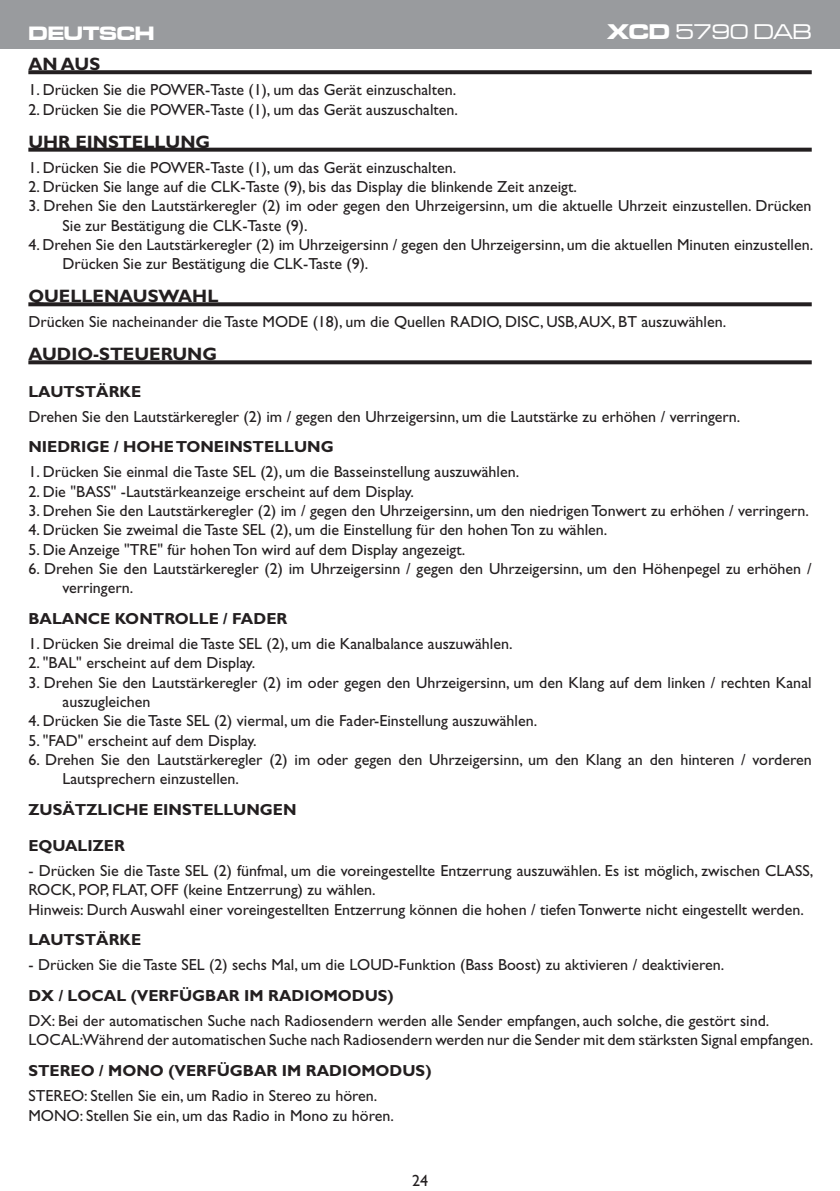
<style>
.page{position:relative;width:840px;height:1191px;background:#fff}
.page>*{position:absolute;margin:0;border:0;box-sizing:border-box;transform-origin:0 0}
.t1{font:22px "Microgramma D Medi Exte";color:#fff}
.t2{font:20px "Microgramma D Bold Exte";color:#fff}
.t3{font:700 18px "Gill Sans";color:#231f20}
.t4{font:16px/19.2px "Gill Sans";color:#231f20}
.t5{font:700 16px "Gill Sans";color:#231f20}
.t6{font:16px "Gill Sans";color:#231f20}
.s1{font-family:"Microgramma D Bold Exte"}
</style>
<div class="page">
<div style="left:0;top:0;width:839px;height:48px;background:#999b9e"></div>
<svg style="left:28px;top:70px;width:783px;height:4px;background:#2f2b2c"></svg>
<svg style="left:28px;top:148px;width:783px;height:4px;background:#353233"></svg>
<svg style="left:28px;top:302px;width:783px;height:4px;background:#343031"></svg>
<svg style="left:28px;top:360px;width:783px;height:4px;background:#353132"></svg>
<p class="t2" style="left:29px;top:20px;width:127px">DEUTSCH</p>
<h1 class="t1" style="left:607px;top:18px;width:206px"><span class="s1">XCD</span> 5790 DAB</h1>
<p class="t3" style="left:28px;top:53px;width:73px">AN AUS</p>
<p class="t4" style="left:28px;top:80px;width:429px">1. Drücken Sie die POWER-Taste (1), um das Gerät einzuschalten.</p>
<p class="t4" style="left:28px;top:100px;width:431px">2. Drücken Sie die POWER-Taste (1), um das Gerät auszuschalten.</p>
<p class="t3" style="left:28px;top:131px;width:183px">UHR EINSTELLUNG</p>
<p class="t4" style="left:28px;top:158px;width:429px">1. Drücken Sie die POWER-Taste (1), um das Gerät einzuschalten.</p>
<p class="t4" style="left:28px;top:177px;width:549px">2. Drücken Sie lange auf die CLK-Taste (9), bis das Display die blinkende Zeit anzeigt.</p>
<p class="t4" style="left:62px;top:196px;width:750px;text-indent:-34px">3. Drehen Sie den Lautstärkeregler (2) im oder gegen den Uhrzeigersinn, um die aktuelle Uhrzeit einzustellen. Drücken<br>Sie zur Bestätigung die CLK-Taste (9).</p>
<p class="t4" style="left:62px;top:235px;width:751px;text-indent:-34px">4. Drehen Sie den Lautstärkeregler (2) im Uhrzeigersinn / gegen den Uhrzeigersinn, um die aktuellen Minuten einzustellen.<br>Drücken Sie zur Bestätigung die CLK-Taste (9).</p>
<p class="t3" style="left:28px;top:285px;width:191px">QUELLENAUSWAHL</p>
<p class="t4" style="left:28px;top:312px;width:699px">Drücken Sie nacheinander die Taste MODE (18), um die Quellen RADIO, DISC, USB, AUX, BT auszuwählen.</p>
<p class="t3" style="left:28px;top:343px;width:190px">AUDIO-STEUERUNG</p>
<p class="t5" style="left:28px;top:382px;width:114px">LAUTSTÄRKE</p>
<p class="t4" style="left:28px;top:407px;width:713px">Drehen Sie den Lautstärkeregler (2) im / gegen den Uhrzeigersinn, um die Lautstärke zu erhöhen / verringern.</p>
<p class="t5" style="left:28px;top:437px;width:307px">NIEDRIGE / HOHE TONEINSTELLUNG</p>
<p class="t4" style="left:28px;top:462px;width:492px">1. Drücken Sie einmal die Taste SEL (2), um die Basseinstellung auszuwählen.</p>
<p class="t4" style="left:28px;top:481px;width:387px">2. Die "BASS" -Lautstärkeanzeige erscheint auf dem Display.</p>
<p class="t4" style="left:28px;top:501px;width:781px">3. Drehen Sie den Lautstärkeregler (2) im / gegen den Uhrzeigersinn, um den niedrigen Tonwert zu erhöhen / verringern.</p>
<p class="t4" style="left:28px;top:520px;width:580px">4. Drücken Sie zweimal die Taste SEL (2), um die Einstellung für den hohen Ton zu wählen.</p>
<p class="t4" style="left:28px;top:540px;width:438px">5. Die Anzeige "TRE" für hohen Ton wird auf dem Display angezeigt.</p>
<p class="t4" style="left:62px;top:559px;width:750px;text-indent:-34px">6. Drehen Sie den Lautstärkeregler (2) im Uhrzeigersinn / gegen den Uhrzeigersinn, um den Höhenpegel zu erhöhen / verringern.</p>
<p class="t5" style="left:28px;top:609px;width:260px">BALANCE KONTROLLE / FADER</p>
<p class="t4" style="left:28px;top:634px;width:485px">1. Drücken Sie dreimal die Taste SEL (2), um die Kanalbalance auszuwählen.</p>
<p class="t4" style="left:28px;top:653px;width:228px">2. "BAL" erscheint auf dem Display.</p>
<p class="t4" style="left:62px;top:673px;width:750px;text-indent:-34px">3. Drehen Sie den Lautstärkeregler (2) im oder gegen den Uhrzeigersinn, um den Klang auf dem linken / rechten Kanal auszugleichen</p>
<p class="t4" style="left:28px;top:711px;width:510px">4. Drücken Sie die Taste SEL (2) viermal, um die Fader-Einstellung auszuwählen.</p>
<p class="t4" style="left:28px;top:731px;width:230px">5. "FAD" erscheint auf dem Display.</p>
<p class="t4" style="left:62px;top:750px;width:750px;text-indent:-34px">6. Drehen Sie den Lautstärkeregler (2) im oder gegen den Uhrzeigersinn, um den Klang an den hinteren / vorderen<br>Lautsprechern einzustellen.</p>
<p class="t5" style="left:28px;top:800px;width:269px">ZUSÄTZLICHE EINSTELLUNGEN</p>
<p class="t5" style="left:28px;top:836px;width:98px">EQUALIZER</p>
<p class="t4" style="left:28px;top:861px;width:785px">- Drücken Sie die Taste SEL (2) fünfmal, um die voreingestellte Entzerrung auszuwählen. Es ist möglich, zwischen CLASS,<br>ROCK, POP, FLAT, OFF (keine Entzerrung) zu wählen.<br>Hinweis: Durch Auswahl einer voreingestellten Entzerrung können die hohen / tiefen Tonwerte nicht eingestellt werden.</p>
<p class="t5" style="left:28px;top:930px;width:114px">LAUTSTÄRKE</p>
<p class="t4" style="left:28px;top:955px;width:697px">- Drücken Sie die Taste SEL (2) sechs Mal, um die LOUD-Funktion (Bass Boost) zu aktivieren / deaktivieren.</p>
<p class="t5" style="left:28px;top:986px;width:367px">DX / LOCAL (VERFÜGBAR IM RADIOMODUS)</p>
<p class="t4" style="left:28px;top:1011px;width:785px">DX: Bei der automatischen Suche nach Radiosendern werden alle Sender empfangen, auch solche, die gestört sind.<br>LOCAL:Während der automatischen Suche nach Radiosendern werden nur die Sender mit dem stärksten Signal empfangen.</p>
<p class="t5" style="left:28px;top:1061px;width:404px">STEREO / MONO (VERFÜGBAR IM RADIOMODUS)</p>
<p class="t4" style="left:28px;top:1086px;width:367px">STEREO: Stellen Sie ein, um Radio in Stereo zu hören.<br>MONO: Stellen Sie ein, um das Radio in Mono zu hören.</p>
<p class="t6" style="left:412px;top:1171px;width:17px">24</p>
</div>
